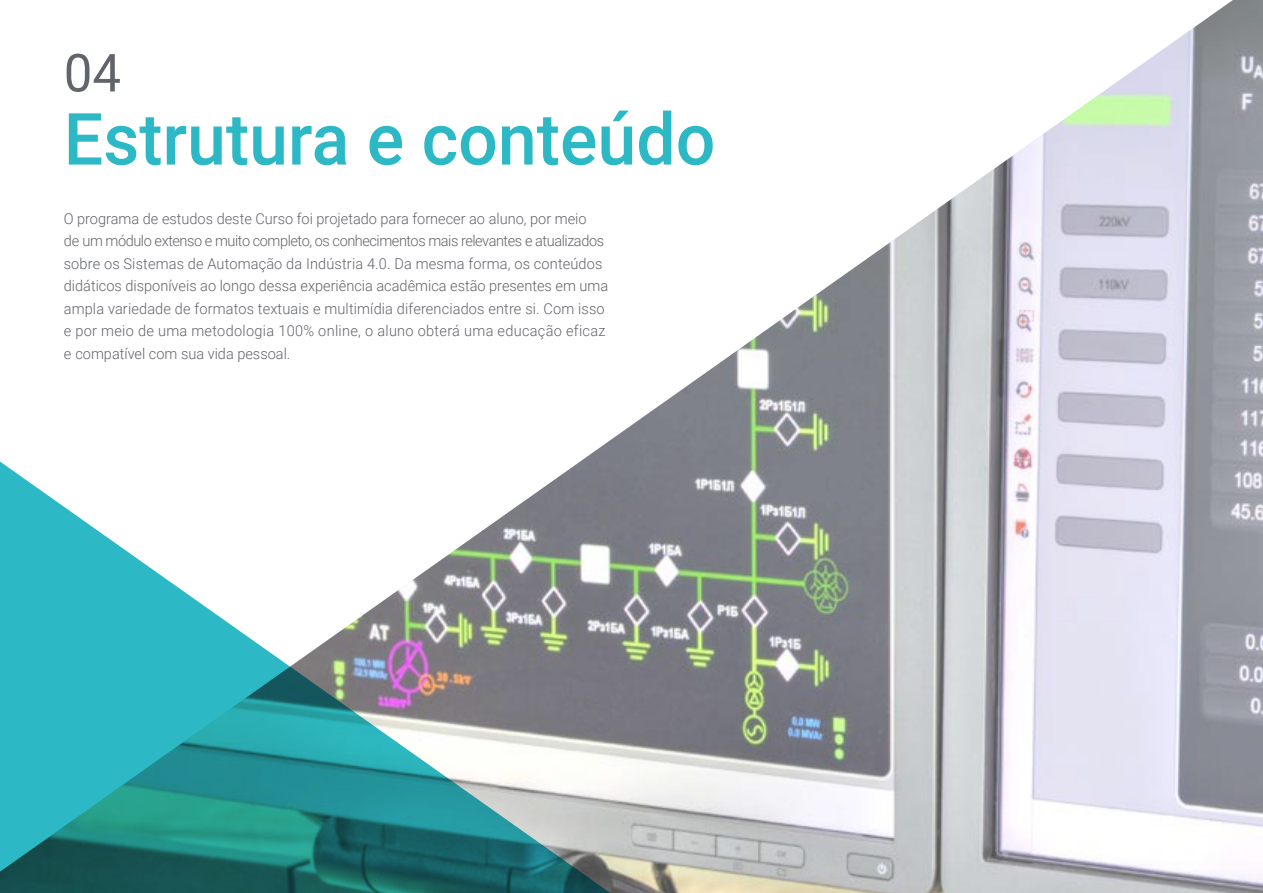
<style>
.page{position:relative;width:1263px;height:893px;background:#fff}
.page>*{position:absolute;margin:0;border:0;box-sizing:border-box;transform-origin:0 0}
.t1{font:500 72px "Roboto";color:#2db8c5}
.t2{font:52.5px "Roboto";color:#61646a}
.t3{font:300 15px/22.5px "Roboto";color:#61646a}
</style>
<div class="page">
<img style="left:602px;top:0;width:661px;height:893px">
<svg style="left:0;top:446px;width:640px;height:447px"></svg>
<h2 class="t2" style="left:64px;top:36px;width:59px">04</h2>
<h1 class="t1" style="left:64px;top:89px;width:653px">Estrutura e conteúdo</h1>
<p class="t3" style="left:64px;top:207px;width:546px">O programa de estudos deste Curso foi projetado para fornecer ao aluno, por meio<br>de um módulo extenso e muito completo, os conhecimentos mais relevantes e atualizados sobre os Sistemas de Automação da Indústria 4.0. Da mesma forma, os conteúdos didáticos disponíveis ao longo dessa experiência acadêmica estão presentes em uma ampla variedade de formatos textuais e multimídia diferenciados entre si. Com isso e por meio de uma metodologia 100% online, o aluno obterá uma educação eficaz e compatível com sua vida pessoal.</p>
</div>
